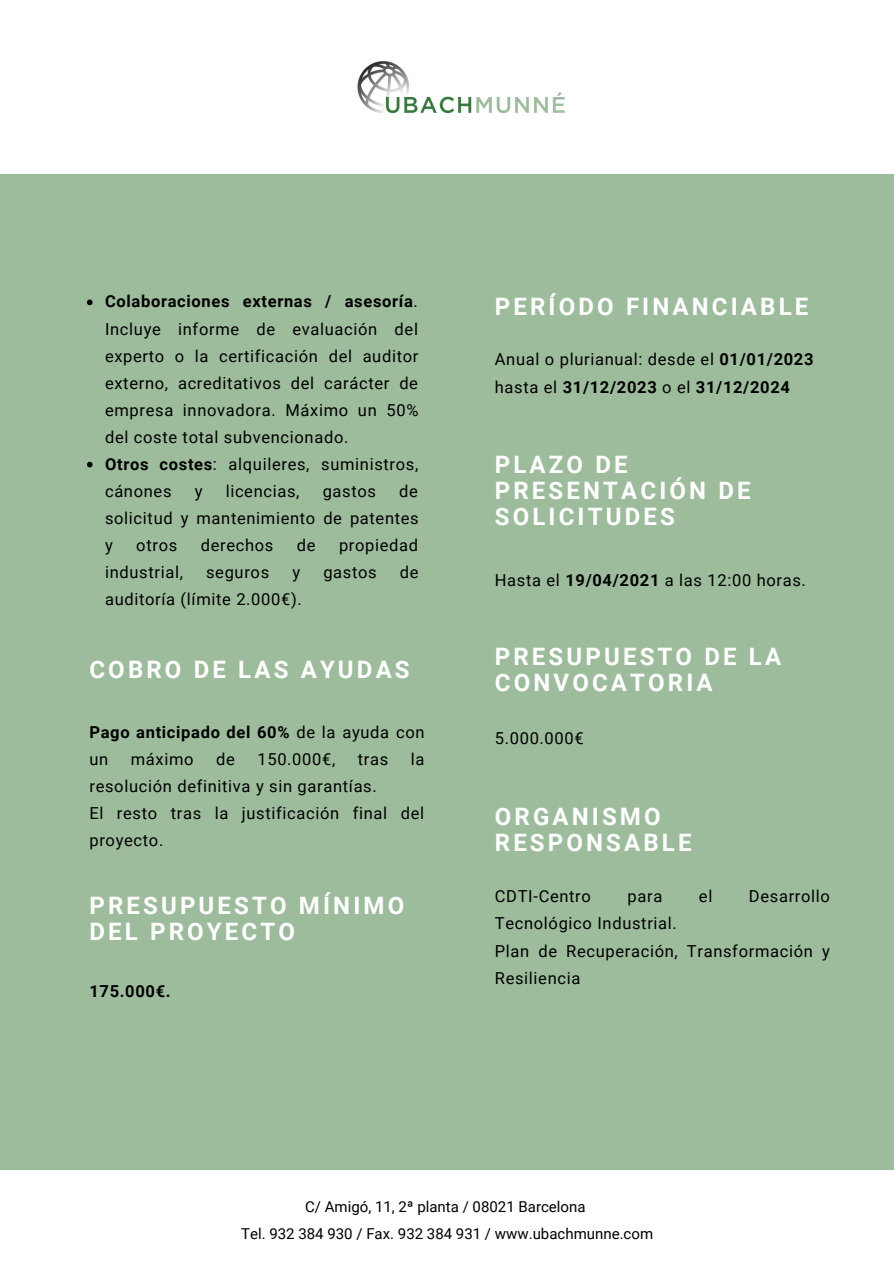
<style>
.page{position:relative;width:894px;height:1264px;background:#fff}
.page>*{position:absolute;margin:0;border:0;box-sizing:border-box;transform-origin:0 0}
.t1{font:700 24px/26px "Roboto";letter-spacing:.13em;color:#fff}
.t2{font:16.5px/27px "Roboto";letter-spacing:.04em;color:#000}
.t3{font:700 16.5px/27px "Roboto";letter-spacing:.04em;color:#000}
.t4{font:15px "Roboto";color:#000}
.s1{font-weight:700}
.s2{font-weight:400}
</style>
<div class="page">
<div style="left:0;top:174px;width:893px;height:995px;background:#9cbc9c"></div>
<img style="left:357px;top:61px;width:208px;height:53px">
<svg style="left:87px;top:299px;width:6px;height:6px"></svg>
<svg style="left:87px;top:462px;width:6px;height:5px"></svg>
<p class="t2" style="left:105px;top:288px;width:315px;text-align:justify"><span class="s1">Colaboraciones externas / asesoría</span>.<br>Incluye informe de evaluación del experto o la certificación del auditor externo, acreditativos del carácter de empresa innovadora. Máximo un 50% del coste total subvencionado.</p>
<p class="t2" style="left:105px;top:450px;width:315px"><span class="s1">Otros costes</span>: alquileres, suministros, cánones</p>
<p class="t2" style="left:105px;top:477px;width:315px;text-align:justify;text-indent:294px">de solicitud y mantenimiento de patentes y</p>
<p class="t2" style="left:195px;top:477px;width:9px">y</p>
<p class="t2" style="left:225px;top:477px;width:75px">licencias,</p>
<p class="t2" style="left:322px;top:477px;width:55px">gastos</p>
<p class="t2" style="left:136px;top:531px;width:42px">otros</p>
<p class="t2" style="left:201px;top:531px;width:74px">derechos</p>
<p class="t2" style="left:297px;top:531px;width:20px">de</p>
<p class="t2" style="left:339px;top:531px;width:81px">propiedad</p>
<p class="t2" style="left:105px;top:558px;width:79px">industrial,</p>
<p class="t2" style="left:206px;top:558px;width:65px">seguros</p>
<p class="t2" style="left:292px;top:558px;width:9px">y</p>
<p class="t2" style="left:323px;top:558px;width:55px">gastos</p>
<p class="t2" style="left:400px;top:558px;width:20px">de</p>
<p class="t2" style="left:105px;top:585px;width:198px">auditoría (límite 2.000€).</p>
<p class="t1" style="left:89px;top:656px;width:322px">COBRO DE LAS AYUDAS</p>
<p class="t3" style="left:89px;top:718px;width:336px">Pago anticipado del 60% <span class="s2">de la ayuda con un</span></p>
<p class="t2" style="left:131px;top:745px;width:64px">máximo</p>
<p class="t2" style="left:216px;top:745px;width:20px">de</p>
<p class="t2" style="left:257px;top:745px;width:79px">150.000€,</p>
<p class="t2" style="left:358px;top:745px;width:32px">tras</p>
<p class="t2" style="left:411px;top:745px;width:15px">la</p>
<p class="t2" style="left:89px;top:773px;width:289px">resolución definitiva y sin garantías.</p>
<p class="t2" style="left:89px;top:800px;width:336px">El resto tras la justificación final del proyecto.</p>
<p class="t1" style="left:89px;top:892px;width:316px">PRESUPUESTO MÍNIMO<br>DEL PROYECTO</p>
<p class="t3" style="left:89px;top:978px;width:83px">175.000€.</p>
<p class="t1" style="left:494px;top:293px;width:315px">PERÍODO FINANCIABLE</p>
<p class="t2" style="left:494px;top:346px;width:320px">Anual o plurianual: desde el <span class="s1">01/01/2023 </span>hasta el <span class="s1">31/12/2023</span> o el <span class="s1">31/12/2024</span></p>
<p class="t1" style="left:494px;top:451px;width:257px">PLAZO DE<br>PRESENTACIÓN DE<br>SOLICITUDES</p>
<p class="t2" style="left:494px;top:567px;width:312px">Hasta el <span class="s1">19/04/2021</span> a las 12:00 horas.</p>
<p class="t1" style="left:494px;top:643px;width:288px">PRESUPUESTO DE LA<br>CONVOCATORIA</p>
<p class="t2" style="left:494px;top:725px;width:90px">5.000.000€</p>
<p class="t1" style="left:494px;top:804px;width:198px">ORGANISMO<br>RESPONSABLE</p>
<p class="t2" style="left:494px;top:883px;width:98px">CDTI-Centro</p>
<p class="t2" style="left:627px;top:883px;width:36px">para</p>
<p class="t2" style="left:698px;top:883px;width:15px">el</p>
<p class="t2" style="left:748px;top:883px;width:82px">Desarrollo</p>
<p class="t2" style="left:494px;top:910px;width:183px">Tecnológico Industrial.</p>
<p class="t2" style="left:494px;top:937px;width:336px">Plan de Recuperación, Transformación y<br>Resiliencia</p>
<p class="t4" style="left:305px;top:1197px;width:282px">C/ Amigó, 11, 2ª planta / 08021 Barcelona</p>
<p class="t4" style="left:241px;top:1225px;width:413px">Tel. 932 384 930 / Fax. 932 384 931 / www.ubachmunne.com</p>
</div>
